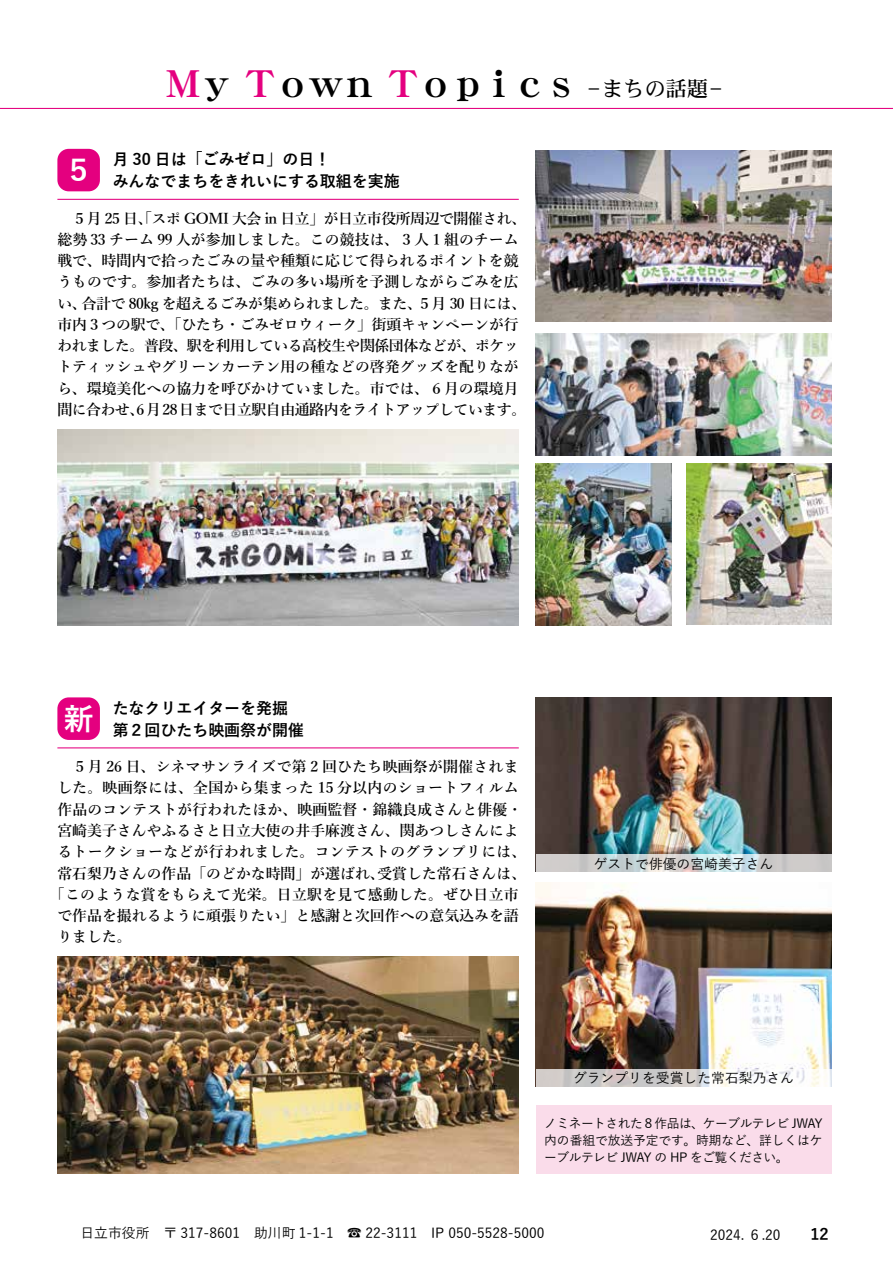
<style>
.page{position:relative;width:893px;height:1263px;background:#fff}
.page>*{position:absolute;margin:0;border:0;box-sizing:border-box;transform-origin:0 0}
.t1{font:37.2px "DFHS Mincho W9 WINP RKSJ H";letter-spacing:-.12em;color:#000}
.t2{font:700 29.7px "Yu Gothic";color:#fff}
.t3{font:21.3px "DFHS Mincho W5 WINP RKSJ H";color:#000}
.t4{font:700 15.9px "Yu Gothic";color:#000}
.t5{font:600 14.85px/21.3px "Yu Mincho";color:#000}
.t6{font:600 14.85px "Yu Mincho";letter-spacing:.02em;color:#000}
.t7{font:600 14.85px "Yu Mincho";letter-spacing:-.03em;color:#000}
.t8{font:500 13.8px "Yu Gothic";color:#000}
.t9{font:500 12.75px/17px "Yu Gothic";letter-spacing:-.04em;color:#000;text-align:justify}
.s1{color:#e4007f}
.s2{font-family:"Yu Gothic";font-weight:700}
</style>
<div class="page">
<div style="left:57px;top:697px;width:43px;height:43px;background:#e4007f;border-radius:11px"></div>
<hr style="left:57px;top:747px;width:462px;height:1px;background:#e4007f">
<img style="left:57px;top:957px;width:462px;height:217px">
<div style="left:57px;top:149px;width:43px;height:42px;background:#e4007f;border-radius:11px"></div>
<hr style="left:57px;top:199px;width:462px;height:1px;background:#e4007f">
<hr style="left:0;top:108px;width:893px;height:1px;background:#e4007f">
<img style="left:536px;top:697px;width:295px;height:158px">
<img style="left:536px;top:882px;width:295px;height:187px">
<img style="left:57px;top:429px;width:462px;height:196px">
<img style="left:536px;top:151px;width:295px;height:170px">
<img style="left:536px;top:334px;width:295px;height:121px">
<img style="left:536px;top:463px;width:136px;height:162px">
<img style="left:687px;top:463px;width:144px;height:162px">
<svg style="left:536px;top:855px;width:295px;height:17px;fill:#cfcdcd"></svg>
<svg style="left:536px;top:1069px;width:295px;height:17px"></svg>
<div style="left:536px;top:1106px;width:295px;height:68px;background:#fadcea"></div>
<h1 class="t1" style="left:164px;top:65px;width:417px"><span class="s1">Ｍ</span>ｙ<span class="s1">Ｔ</span>ｏｗｎ<span class="s1">Ｔ</span>ｏｐｉｃｓ</h1>
<h3 class="t3" style="left:585px;top:78px;width:140px"><span class="s2">－</span>まちの話題<span class="s2">－</span></h3>
<h2 class="t2" style="left:64px;top:154px;width:31px">５</h2>
<p class="t4" style="left:113px;top:150px;width:219px">月 30 日は「ごみゼロ」の日！</p>
<p class="t4" style="left:113px;top:173px;width:289px">みんなでまちをきれいにする取組を実施</p>
<p class="t7" style="left:57px;top:210px;width:470px">　５月 25 日、「スポ GOMI 大会 in 日立」が日立市役所周辺で開催され、</p>
<p class="t5" style="left:57px;top:229px;width:463px">総勢 33 チーム 99 人が参加しました。この競技は、３人１組のチーム</p>
<p class="t5" style="left:57px;top:250px;width:463px">戦で、時間内で拾ったごみの量や種類に応じて得られるポイントを競</p>
<p class="t5" style="left:57px;top:272px;width:463px">うものです。参加者たちは、ごみの多い場所を予測しながらごみを広</p>
<p class="t5" style="left:417px;top:293px;width:111px">５月 30 日には、</p>
<p class="t7" style="left:82px;top:295px;width:342px">合計で 80kg を超えるごみが集められました。また、</p>
<p class="t5" style="left:57px;top:293px;width:470px">い、<br>市内３つの駅で、「ひたち・ごみゼロウィーク」街頭キャンペーンが行われました。普段、駅を利用している高校生や関係団体などが、ポケットティッシュやグリーンカーテン用の種などの啓発グッズを配りながら、環境美化への協力を呼びかけていました。市では、６月の環境月間に合わせ 6、月28 日まで日立駅自由通路内をライトアップしています。</p>
<h2 class="t2" style="left:64px;top:702px;width:31px">新</h2>
<p class="t4" style="left:113px;top:699px;width:177px">たなクリエイターを発掘</p>
<p class="t4" style="left:113px;top:721px;width:193px">第２回ひたち映画祭が開催</p>
<p class="t5" style="left:57px;top:756px;width:463px">　５月 26 日、シネマサンライズで第 2 回ひたち映画祭が開催されま</p>
<p class="t6" style="left:57px;top:780px;width:463px">した。映画祭には、全国から集まった 15 分以内のショートフィルム</p>
<p class="t5" style="left:57px;top:799px;width:466px">作品のコンテストが行われたほか、映画監督・錦織良成さんと俳優・</p>
<p class="t5" style="left:57px;top:820px;width:463px">宮崎美子さんやふるさと日立大使の井手麻渡さん、関あつしさんによ</p>
<p class="t6" style="left:57px;top:843px;width:470px">るトークショーなどが行われました。コンテストのグランプリには、</p>
<p class="t5" style="left:377px;top:863px;width:150px">受賞した常石さんは、</p>
<p class="t5" style="left:57px;top:863px;width:329px">常石梨乃さんの作品「のどかな時間」が選ばれ、</p>
<p class="t6" style="left:50px;top:886px;width:470px">「このような賞をもらえて光栄。日立駅を見て感動した。ぜひ日立市</p>
<p class="t5" style="left:57px;top:905px;width:463px">で作品を撮れるように頑張りたい」と感謝と次回作への意気込みを語</p>
<p class="t5" style="left:57px;top:926px;width:76px">りました。</p>
<p class="t8" style="left:594px;top:851px;width:181px">ゲストで俳優の宮崎美子さん</p>
<p class="t8" style="left:573px;top:1065px;width:223px">グランプリを受賞した常石梨乃さん</p>
<p class="t9" style="left:544px;top:1113px;width:280px">ノミネートされた８作品は、ケーブルテレビ JWAY内の番組で放送予定です。時期など、詳しくはケーブルテレビ JWAY の HP をご覧ください。</p>
<p class="t8" style="left:80px;top:1220px;width:466px">日立市役所　〒 317-8601　助川町 1-1-1　☎ 22-3111　IP 050-5528-5000</p>
<p class="t8" style="left:710px;top:1222px;width:72px">2024. ６.20</p>
<p class="t4" style="left:810px;top:1225px;width:20px">12</p>
</div>
